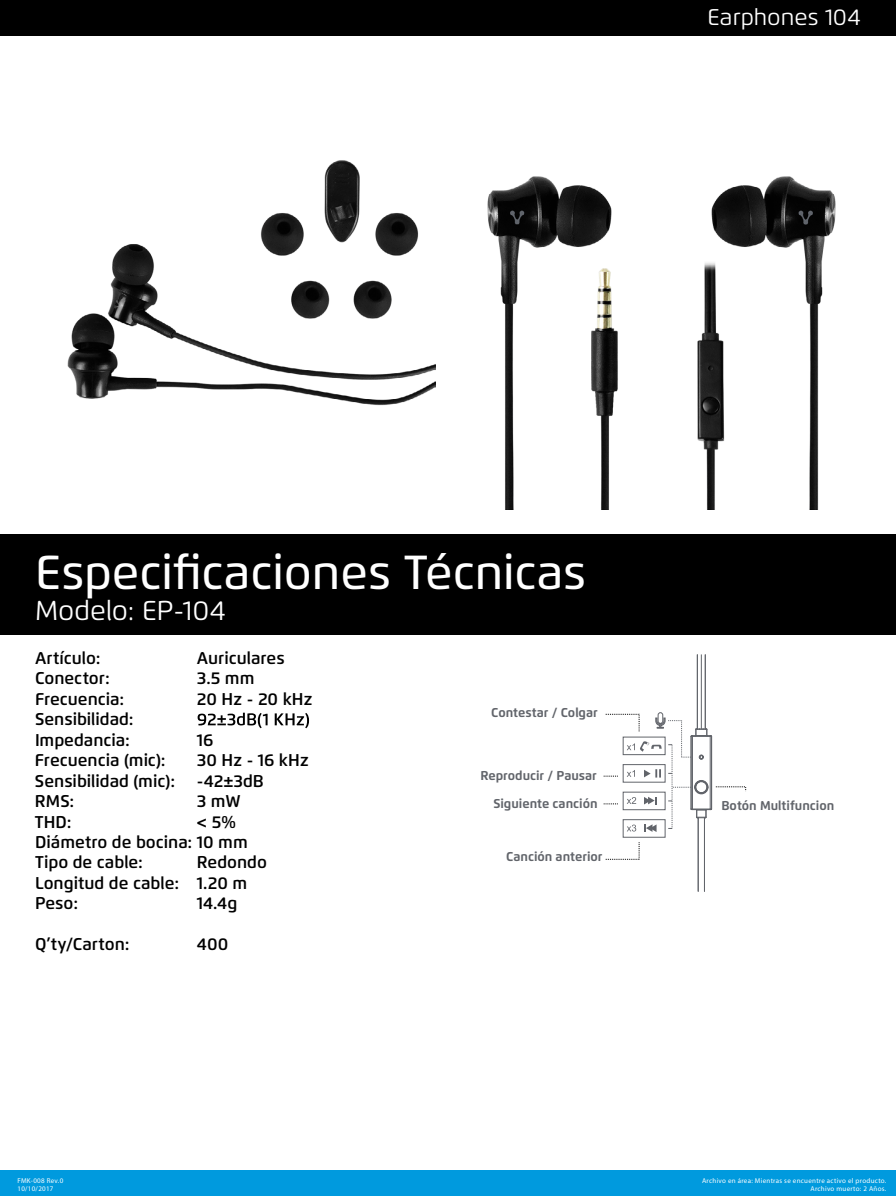
<style>
.page{position:relative;width:896px;height:1196px;background:#fff}
.page>*{position:absolute;margin:0;border:0;box-sizing:border-box;transform-origin:0 0}
.t1{font:500 47.69px "Flexo";color:#fff}
.t2{font:27.21px "Flexo";color:#fff}
.t3{font:22.75px "Flexo";color:#fff}
.t4{font:600 17.06px/20.5px "Flexo";color:#000}
.t5{font:700 12.78px/27.4px "Flexo";color:#61646a;text-align:right}
.t6{font:7px/7.9px "Myriad Pro";letter-spacing:.04em;color:#fff;text-align:right}
</style>
<div class="page">
<div style="left:0;top:1170px;width:896px;height:25px;background:#009ade"></div>
<div style="left:0;top:534px;width:896px;height:100px;background:#000"></div>
<svg style="left:198px;top:712px;width:111px;height:16px"></svg>
<div style="left:0;top:0;width:896px;height:35px;background:#000"></div>
<img style="left:67px;top:160px;width:369px;height:246px">
<img style="left:487px;top:176px;width:349px;height:333px">
<hr style="left:697px;top:654px;width:1px;height:75px;background:#61646a">
<hr style="left:705px;top:654px;width:1px;height:75px;background:#61646a">
<hr style="left:701px;top:654px;width:1px;height:75px;background:#61646a">
<hr style="left:704px;top:817px;width:1px;height:74px;background:#61646a">
<hr style="left:698px;top:817px;width:1px;height:74px;background:#61646a">
<svg style="left:605px;top:842px;width:35px;height:17px"></svg>
<svg style="left:603px;top:712px;width:143px;height:120px"></svg>
<h3 class="t3" style="left:708px;top:3px;width:155px">Earphones 104</h3>
<h1 class="t1" style="left:35px;top:543px;width:553px">Especificaciones Técnicas</h1>
<h2 class="t2" style="left:35px;top:594px;width:192px">Modelo: EP-104</h2>
<p class="t4" style="left:35px;top:647px;width:67px">Artículo:</p>
<p class="t4" style="left:197px;top:647px;width:89px">Auriculares</p>
<p class="t4" style="left:35px;top:668px;width:76px">Conector:</p>
<p class="t4" style="left:197px;top:668px;width:59px">3.5 mm</p>
<p class="t4" style="left:35px;top:688px;width:91px">Frecuencia:</p>
<p class="t4" style="left:197px;top:688px;width:117px">20 Hz - 20 kHz</p>
<p class="t4" style="left:35px;top:709px;width:100px">Sensibilidad:<br>Impedancia:</p>
<p class="t4" style="left:197px;top:729px;width:18px">16</p>
<p class="t4" style="left:35px;top:749px;width:132px">Frecuencia (mic):</p>
<p class="t4" style="left:197px;top:749px;width:114px">30 Hz - 16 kHz</p>
<p class="t4" style="left:35px;top:770px;width:142px">Sensibilidad (mic):</p>
<p class="t4" style="left:197px;top:770px;width:69px">-42±3dB</p>
<p class="t4" style="left:35px;top:790px;width:41px">RMS:</p>
<p class="t4" style="left:197px;top:790px;width:46px">3 mW</p>
<p class="t4" style="left:35px;top:811px;width:38px">THD:</p>
<p class="t4" style="left:35px;top:811px;width:214px;text-indent:162px">&lt; 5%<br>Diámetro de bocina: 10 mm<br>Tipo de cable:</p>
<p class="t4" style="left:35px;top:852px;width:234px;text-indent:162px">Redondo<br>Longitud de cable: 1.20 m<br>Peso:</p>
<p class="t4" style="left:197px;top:892px;width:42px">14.4g</p>
<p class="t4" style="left:35px;top:933px;width:96px">Q’ty/Carton:</p>
<p class="t4" style="left:197px;top:933px;width:33px">400</p>
<p class="t6" style="left:18px;top:1176px;width:47px;text-align:left">FMK-008 Rev.0<br>10/10/2017</p>
<p class="t5" style="left:491px;top:698px;width:108px">Contestar / Colgar</p>
<p class="t5" style="left:480px;top:762px;width:119px">Reproducir / Pausar<br>Siguiente canción</p>
<p class="t5" style="left:506px;top:842px;width:98px">Canción anterior</p>
<p class="t5" style="left:721px;top:791px;width:114px">Botón Multifuncion</p>
<p class="t6" style="left:702px;top:1176px;width:186px">Archivo en área: Mientras se encuentre activo el producto.<br>Archivo muerto: 2 Años.</p>
</div>
